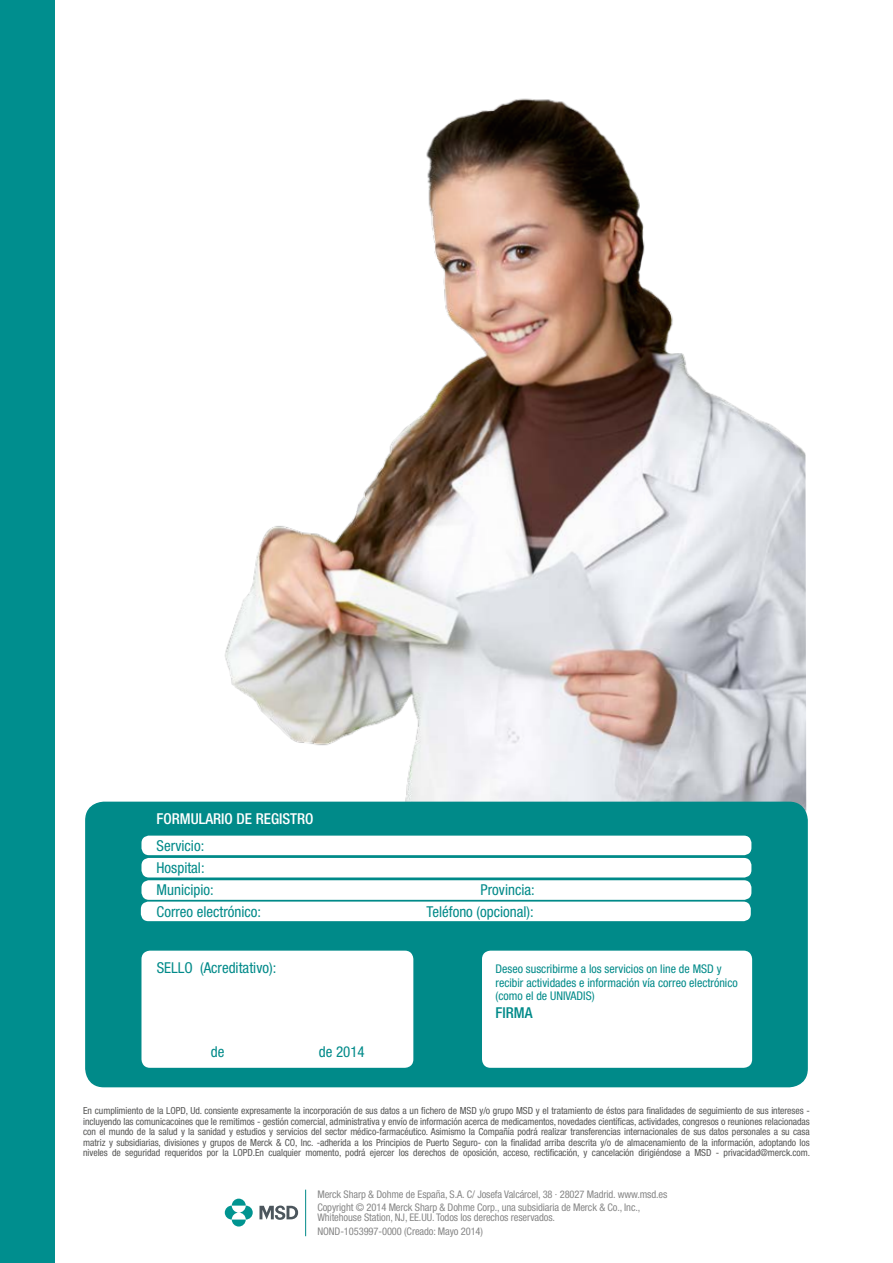
<style>
.page{position:relative;width:893px;height:1263px;background:#fff}
.page>*{position:absolute;margin:0;border:0;box-sizing:border-box;transform-origin:0 0}
.t1{font:condensed 15px/22.2px "Helvetica Neue LT Std";color:#008a89}
.t2{font:500 condensed 15px "Helvetica Neue LT Std";color:#fff}
.t3{font:500 condensed 15px "Helvetica Neue LT Std";color:#008a89}
.t4{font:condensed 12px/13.5px "Helvetica Neue LT Std";color:#008a89}
.t5{font:condensed 10.5px/13px "Helvetica Neue";letter-spacing:-.01em;color:#878787}
.t6{font:condensed 9.75px/10.5px "Helvetica Neue LT Std";letter-spacing:-.005em;color:#575756;text-align:justify}
</style>
<div class="page">
<img style="left:215px;top:98px;width:591px;height:713px">
<div style="left:86px;top:802px;width:721px;height:284px;background:#008a89;border-radius:18px"></div>
<div style="left:85px;top:802px;width:723px;height:285px;border:2px solid #008a89;border-radius:18px"></div>
<hr style="left:305px;top:1189px;width:1px;height:47px;background:#008a89">
<svg style="left:232px;top:1198px;width:14px;height:7px"></svg>
<svg style="left:232px;top:1219px;width:14px;height:7px"></svg>
<svg style="left:225px;top:1205px;width:14px;height:14px"></svg>
<svg style="left:239px;top:1205px;width:14px;height:14px"></svg>
<svg style="left:259px;top:1205px;width:39px;height:15px"></svg>
<div style="left:141px;top:901px;width:610px;height:20px;background:#fff;border-radius:8px"></div>
<div style="left:141px;top:880px;width:610px;height:20px;background:#fff;border-radius:8px"></div>
<div style="left:141px;top:858px;width:610px;height:19px;background:#fff;border-radius:8px"></div>
<div style="left:141px;top:836px;width:610px;height:19px;background:#fff;border-radius:8px"></div>
<div style="left:141px;top:951px;width:272px;height:117px;background:#fff;border-radius:9px"></div>
<div style="left:482px;top:951px;width:270px;height:117px;background:#fff;border-radius:9px"></div>
<div style="left:0;top:0;width:55px;height:1263px;background:#008e8e"></div>
<h1 class="t2" style="left:157px;top:810px;width:158px">FORMULARIO DE REGISTRO</h1>
<h1 class="t1" style="left:157px;top:834px;width:59px">Servicio:<br>Hospital:<br>Municipio:</h1>
<h1 class="t1" style="left:481px;top:879px;width:56px">Provincia:</h1>
<h1 class="t1" style="left:157px;top:901px;width:106px">Correo electrónico:</h1>
<h1 class="t1" style="left:427px;top:901px;width:109px">Teléfono (opcional):</h1>
<h1 class="t1" style="left:157px;top:957px;width:121px">SELLO (Acreditativo):</h1>
<h1 class="t1" style="left:211px;top:1040px;width:15px">de</h1>
<h1 class="t1" style="left:319px;top:1040px;width:48px">de 2014</h1>
<p class="t4" style="left:495px;top:962px;width:244px">Deseo suscribirme a los servicios on line de MSD y recibir actividades e información vía correo electrónico (como el de UNIVADIS)</p>
<h1 class="t3" style="left:495px;top:1004px;width:38px">FIRMA</h1>
<p class="t6" style="left:83px;top:1106px;width:728px">En cumplimiento de la LOPD, Ud. consiente expresamente la incorporación de sus datos a un fichero de MSD y/o grupo MSD y el tratamiento de éstos para finalidades de seguimiento de sus intereses - incluyendo las comunicacoines que le remitimos - gestión comercial, administrativa y envío de información acerca de medicamentos, novedades científicas, actividades, congresos o reuniones relacionadas con el mundo de la salud y la sanidad y estudios y servicios del sector médico-farmacéutico. Asimismo la Compañía podrá realizar transferencias internacionales de sus datos personales a su casa matriz y subsidiarias, divisiones y grupos de Merck &amp; CO, Inc. -adherida a los Principios de Puerto Seguro- con la finalidad arriba descrita y/o de almacenamiento de la información, adoptando los niveles de seguridad requeridos por la LOPD.En cualquier momento, podrá ejercer los derechos de oposición, acceso, rectificación, y cancelación dirigiéndose a MSD - privacidad@merck.com.</p>
<p class="t5" style="left:317px;top:1187px;width:352px">Merck Sharp &amp; Dohme de España, S.A. C/ Josefa Valcárcel, 38 · 28027 Madrid. www.msd.es<br>Copyright © 2014 Merck Sharp &amp; Dohme Corp., una subsidiaria de Merck &amp; Co., Inc.,</p>
<p class="t5" style="left:317px;top:1211px;width:239px">Whitehouse Station, NJ, EE.UU. Todos los derechos reservados.<br>NOND-1053997-0000 (Creado: Mayo 2014)</p>
</div>
